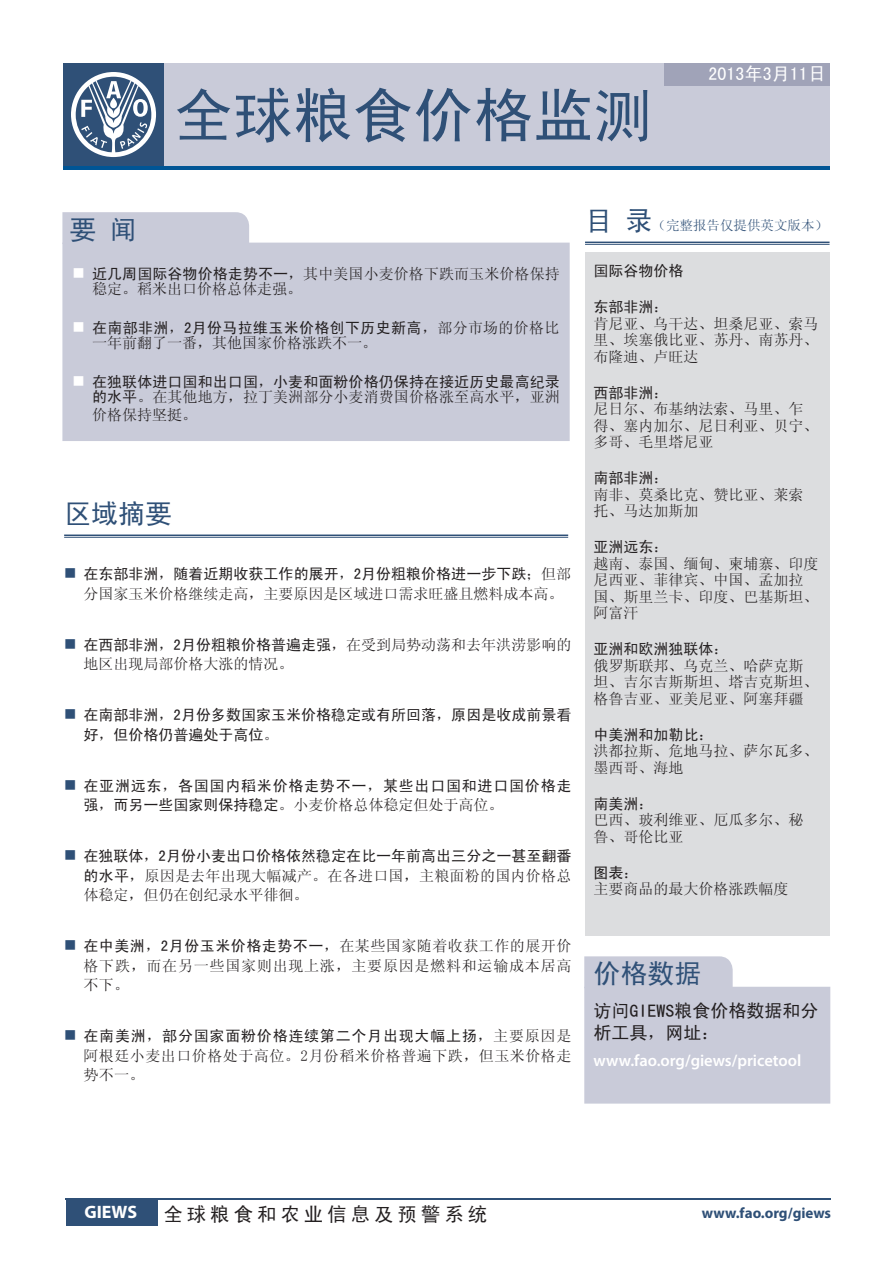
<style>
.page{position:relative;width:893px;height:1263px;background:#fff}
.page>*{position:absolute;margin:0;border:0;box-sizing:border-box;transform-origin:0 0}
.t1{font:60px "Sim Hei";color:#2f5077}
.t2{font:27px "Sim Hei";color:#2f5077}
.t3{font:19.5px "Sim Hei";letter-spacing:.2em;color:#231f20}
.t4{font:18px/21.6px "Sim Hei";color:#231f20}
.t5{font:18px "Sim Hei";color:#fff}
.t6{font:700 18px "Myriad Pro";color:#fff}
.t7{font:600 16.5px "Myriad Pro";color:#fff}
.HL_chinese{font:15px/16.5px "Sim Sun";color:#231f20}
.Highlights_text{font:15px/15px "Sim Sun";color:#231f20}
.Highlights_text-2{font:15px/15px "Sim Hei";letter-spacing:.005em;color:#231f20;text-align:right}
.HL_chinese-2{font:15px/19.5px "Sim Hei";letter-spacing:.05em;color:#231f20}
.HL_chinese-3{font:15px/19.5px "Sim Hei";color:#231f20}
.t8{font:700 15px "Myriad Pro";color:#2f5077}
.t9{font:13.5px "Sim Sun";color:#2f5077}
.s1{font-family:"Sim Hei";font-size:27px}
.s2{color:#fff}
.s3{font-family:"Sim Hei"}
.s4{font-family:"Sim Sun"}
.s5{color:#2f5077}
</style>
<div class="page">
<div style="left:63px;top:63px;width:767px;height:105px;background:#2f5077"></div>
<div style="left:164px;top:63px;width:666px;height:106px;background:#c9cbd9"></div>
<hr style="left:66px;top:1198px;width:765px;height:2px;background:#2f5077">
<hr style="left:63px;top:166px;width:767px;height:3px;background:#005595">
<svg style="left:71px;top:72px;width:85px;height:85px"></svg>
<div style="left:66px;top:1200px;width:92px;height:26px;background:#2f5077"></div>
<div style="left:664px;top:63px;width:166px;height:23px;background:#a0a3b8"></div>
<div style="left:585px;top:252px;width:245px;height:684px;background:#dcdddf"></div>
<hr style="left:585px;top:242px;width:245px;height:1px;background:#2f5077">
<hr style="left:585px;top:244px;width:245px;height:1px;background:#2f5077">
<hr style="left:64px;top:534px;width:504px;height:2px;background:#2f5077">
<hr style="left:64px;top:537px;width:504px;height:1px;background:#2f5077">
<div style="left:62px;top:243px;width:508px;height:198px;background:#c9cbd9"></div>
<div style="left:62px;top:212px;width:187px;height:32px;background:#c9cbd9"></div>
<div style="left:584px;top:987px;width:246px;height:116px;background:#c9cbd9"></div>
<div style="left:584px;top:956px;width:149px;height:32px;background:#c9cbd9"></div>
<p class="t2" style="left:69px;top:216px;width:69px">要 闻</p>
<h1 class="t1" style="left:173px;top:85px;width:481px">全球粮食价格监测</h1>
<p class="t5" style="left:709px;top:65px;width:118px">2013年3月11日</p>
<p class="t9" style="left:585px;top:218px;width:244px"><span class="s1">目 录</span>（完整报告仅提供英文版本）</p>
<p class="Highlights_text" style="left:92px;top:266px;width:469px;text-indent:-19px"><span class="s2">■</span> <span class="s3">近几周国际谷物价格走势不一</span>，其中美国小麦价格下跌而玉米价格保持稳定。稻米出口价格总体走强。</p>
<p class="Highlights_text" style="left:92px;top:320px;width:469px;text-indent:-19px"><span class="s2">■</span> <span class="s3">在南部非洲，2月份马拉维玉米价格创下历史新高</span>，部分市场的价格比一年前翻了一番，其他国家价格涨跌不一。</p>
<p class="Highlights_text-2" style="left:73px;top:374px;width:489px"><span class="s2">■</span> 在独联体进口国和出口国，小麦和面粉价格仍保持在接近历史最高纪录的水平<span class="s4">。在其他地方，拉丁美洲部分小麦消费国价格涨至高水平，亚洲</span></p>
<p class="Highlights_text" style="left:92px;top:407px;width:106px">价格保持坚挺。</p>
<p class="t2" style="left:64px;top:499px;width:109px">区域摘要</p>
<p class="HL_chinese" style="left:83px;top:564px;width:489px;line-height:19.5px;text-indent:-19px"><span class="s5">■</span> <span class="s3">在东部非洲，随着近期收获工作的展开，2月份粗粮价格进一步下跌</span>；但部分国家玉米价格继续走高，主要原因是区域进口需求旺盛且燃料成本高。</p>
<p class="HL_chinese" style="left:83px;top:635px;width:489px;line-height:19.5px;text-indent:-19px"><span class="s5">■</span> <span class="s3">在西部非洲，2月份粗粮价格普遍走强</span>，在受到局势动荡和去年洪涝影响的地区出现局部价格大涨的情况。</p>
<p class="HL_chinese-3" style="left:83px;top:705px;width:489px;text-indent:-19px"><span class="s5">■</span> 在南部非洲，2月份多数国家玉米价格稳定或有所回落，原因是收成前景看好，但价格仍普遍处于高位<span class="s4">。</span></p>
<p class="HL_chinese-2" style="left:83px;top:776px;width:489px;text-indent:-19px"><span class="s5">■</span> 在亚洲远东，各国国内稻米价格走势不一，某些出口国和进口国价格走强，而另一些国家则保持稳定<span class="s4">。小麦价格总体稳定但处于高位。</span></p>
<p class="HL_chinese" style="left:83px;top:846px;width:489px;line-height:19.5px;text-align:justify;text-indent:-19px"><span class="s5">■</span> <span class="s3">在独联体，2月份小麦出口价格依然稳定在比一年前高出三分之一甚至翻番的水平</span>，原因是去年出现大幅减产。在各进口国，主粮面粉的国内价格总体稳定，但仍在创纪录水平徘徊。</p>
<p class="HL_chinese" style="left:83px;top:936px;width:489px;line-height:19.5px;text-align:justify;text-indent:-19px"><span class="s5">■</span> <span class="s3">在中美洲，2月份玉米价格走势不一</span>，在某些国家随着收获工作的展开价格下跌，而在另一些国家则出现上涨，主要原因是燃料和运输成本居高不下。</p>
<p class="HL_chinese" style="left:83px;top:1026px;width:489px;line-height:19.5px;text-align:justify;text-indent:-19px"><span class="s5">■</span> <span class="s3">在南美洲，部分国家面粉价格连续第二个月出现大幅上扬</span>，主要原因是阿根廷小麦出口价格处于高位。2月份稻米价格普遍下跌，但玉米价格走势不一。</p>
<p class="Highlights_text-2" style="left:593px;top:263px;width:91px">国际谷物价格</p>
<p class="HL_chinese" style="left:593px;top:299px;width:226px"><span class="s3">东部非洲</span>：<br>肯尼亚、乌干达、坦桑尼亚、索马里、埃塞俄比亚、苏丹、南苏丹、布隆迪、卢旺达</p>
<p class="HL_chinese" style="left:593px;top:384px;width:226px"><span class="s3">西部非洲</span>：<br>尼日尔、布基纳法索、马里、乍得、塞内加尔、尼日利亚、贝宁、多哥、毛里塔尼亚</p>
<p class="HL_chinese" style="left:593px;top:470px;width:211px"><span class="s3">南部非洲</span>：<br>南非、莫桑比克、赞比亚、莱索托、马达加斯加</p>
<p class="HL_chinese" style="left:593px;top:539px;width:226px"><span class="s3">亚洲远东</span>：<br>越南、泰国、缅甸、柬埔寨、印度尼西亚、菲律宾、中国、孟加拉国、斯里兰卡、印度、巴基斯坦、阿富汗</p>
<p class="HL_chinese" style="left:593px;top:641px;width:226px"><span class="s3">亚洲和欧洲独联体</span>：<br>俄罗斯联邦、乌克兰、哈萨克斯坦、吉尔吉斯斯坦、塔吉克斯坦、格鲁吉亚、亚美尼亚、阿塞拜疆</p>
<p class="HL_chinese" style="left:593px;top:726px;width:226px"><span class="s3">中美洲和加勒比</span>：<br>洪都拉斯、危地马拉、萨尔瓦多、墨西哥、海地</p>
<p class="HL_chinese" style="left:593px;top:795px;width:211px"><span class="s3">南美洲</span>：<br>巴西、玻利维亚、厄瓜多尔、秘鲁、哥伦比亚</p>
<p class="HL_chinese" style="left:593px;top:864px;width:196px"><span class="s3">图表</span>：<br>主要商品的最大价格涨跌幅度</p>
<p class="t2" style="left:593px;top:960px;width:109px">价格数据</p>
<p class="t4" style="left:593px;top:1000px;width:226px">访问GIEWS粮食价格数据和分析工具，网址：</p>
<p class="t7" style="left:593px;top:1050px;width:209px">www.fao.org/giews/pricetool</p>
<p class="t6" style="left:84px;top:1200px;width:54px">GIEWS</p>
<h3 class="t3" style="left:164px;top:1204px;width:325px">全球粮食和农业信息及预警系统</h3>
<p class="t8" style="left:702px;top:1203px;width:131px">www.fao.org/giews</p>
</div>
